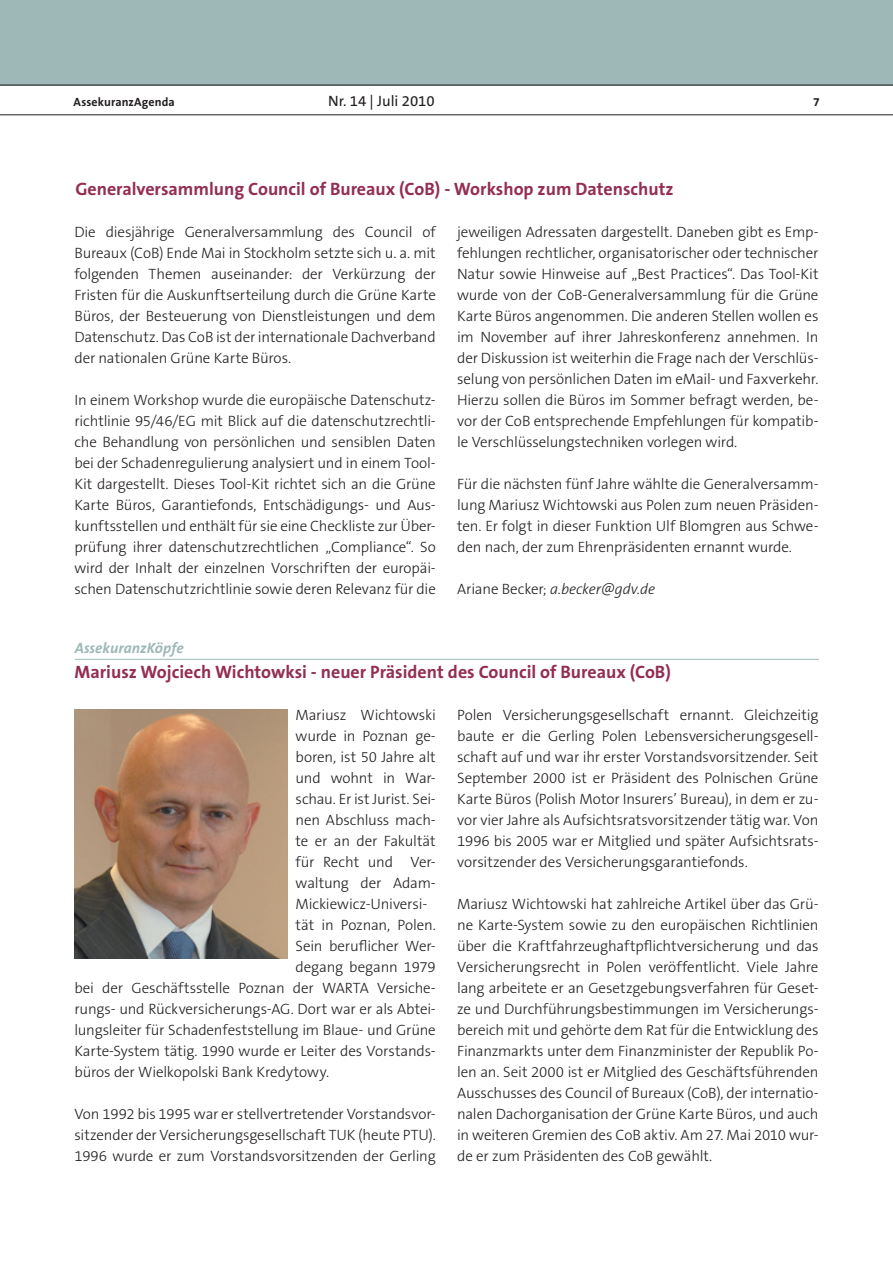
<style>
.page{position:relative;width:893px;height:1263px;background:#fff}
.page>*{position:absolute;margin:0;border:0;box-sizing:border-box;transform-origin:0 0}
.t1{font:700 18px "The Sans B7";color:#942d53}
.t2{font:300 15px/21px "The Sans B3";letter-spacing:-.01em;color:#231f20;text-align:justify}
.t3{font:italic 300 15px "The Sans B3";letter-spacing:-.005em;color:#231f20}
.t4{font:italic 700 15px "The Sans B7";color:#9db8b7}
.t5{font:15px "The Sans B5 Plain";color:#231f20}
.t6{font:700 12px "The Sans B7";letter-spacing:.01em;color:#231f20}
.s1{font-style:normal}
</style>
<div class="page">
<div style="left:0;top:0;width:893px;height:85px;background:#9db8b7"></div>
<hr style="left:0;top:85px;width:893px;height:1px;background:#231f20">
<hr style="left:0;top:114px;width:893px;height:1px;background:#231f20">
<img style="left:74px;top:710px;width:213px;height:249px">
<hr style="left:75px;top:659px;width:744px;height:1px;background:#9db8b7">
<p class="t6" style="left:74px;top:95px;width:103px">AssekuranzAgenda</p>
<p class="t5" style="left:328px;top:93px;width:108px">Nr. 14 | Juli 2010</p>
<p class="t6" style="left:813px;top:95px;width:8px">7</p>
<p class="t1" style="left:75px;top:179px;width:600px">Generalversammlung Council of Bureaux (CoB) - Workshop zum Datenschutz</p>
<p class="t2" style="left:74px;top:222px;width:363px">Die diesjährige Generalversammlung des Council of Bureaux (CoB) Ende Mai in Stockholm setzte sich u. a. mit folgenden Themen auseinander: der Verkürzung der Fristen für die Auskunftserteilung durch die Grüne Karte Büros, der Besteuerung von Dienstleistungen und dem Datenschutz. Das CoB ist der internationale Dachverband der nationalen Grüne Karte Büros.</p>
<p class="t2" style="left:74px;top:390px;width:363px">In einem Workshop wurde die europäische Datenschutz&shy;richtlinie 95/46/EG mit Blick auf die datenschutzrechtli&shy;che Behandlung von persönlichen und sensiblen Daten bei der Schadenregulierung analysiert und in einem Tool-Kit dargestellt. Dieses Tool-Kit richtet sich an die Grüne Karte Büros, Garantiefonds, Entschädigungs- und Aus&shy;kunftsstellen und enthält für sie eine Checkliste zur Über&shy;prüfung ihrer datenschutzrechtlichen „Compliance“. So wird der Inhalt der einzelnen Vorschriften der europäi&shy;schen Datenschutzrichtlinie sowie deren Relevanz für die</p>
<p class="t2" style="left:457px;top:222px;width:363px">jeweiligen Adressaten dargestellt. Daneben gibt es Emp&shy;fehlungen rechtlicher, organisatorischer oder technischer Natur sowie Hinweise auf „Best Practices“. Das Tool-Kit wurde von der CoB-Generalversammlung für die Grüne Karte Büros angenommen. Die anderen Stellen wollen es im November auf ihrer Jahreskonferenz annehmen. In der Diskussion ist weiterhin die Frage nach der Verschlüs&shy;selung von persönlichen Daten im eMail- und Faxverkehr.<br>Hierzu sollen die Büros im Sommer befragt werden, be&shy;vor der CoB entsprechende Empfehlungen für kompatib&shy;le Verschlüsselungstechniken vorlegen wird.</p>
<p class="t2" style="left:457px;top:474px;width:363px">Für die nächsten fünf Jahre wählte die Generalversamm&shy;lung Mariusz Wichtowski aus Polen zum neuen Präsiden&shy;ten. Er folgt in dieser Funktion Ulf Blomgren aus Schwe&shy;den nach, der zum Ehrenpräsidenten ernannt wurde.</p>
<p class="t3" style="left:457px;top:581px;width:200px"><span class="s1">Ariane Becker;</span> a.becker@gdv.de</p>
<p class="t4" style="left:75px;top:640px;width:111px">AssekuranzKöpfe</p>
<p class="t1" style="left:75px;top:663px;width:598px">Mariusz Wojciech Wichtowksi - neuer Präsident des Council of Bureaux (CoB)</p>
<p class="t2" style="left:296px;top:705px;width:142px">Mariusz Wichtowski</p>
<p class="t2" style="left:296px;top:726px;width:142px">wurde in Poznan ge-</p>
<p class="t2" style="left:296px;top:747px;width:142px">boren, ist 50 Jahre alt</p>
<p class="t2" style="left:296px;top:768px;width:142px">und wohnt in War-</p>
<p class="t2" style="left:296px;top:789px;width:142px">schau. Er ist Jurist. Sei-</p>
<p class="t2" style="left:296px;top:810px;width:142px">nen Abschluss mach-</p>
<p class="t2" style="left:296px;top:831px;width:142px">te er an der Fakultät</p>
<p class="t2" style="left:296px;top:852px;width:142px">für Recht und Ver-</p>
<p class="t2" style="left:296px;top:873px;width:142px">waltung der Adam-</p>
<p class="t2" style="left:296px;top:894px;width:133px">Mickiewicz-Universi-</p>
<p class="t2" style="left:296px;top:915px;width:142px">tät in Poznan, Polen.</p>
<p class="t2" style="left:296px;top:936px;width:142px">Sein beruflicher Wer-</p>
<p class="t2" style="left:296px;top:957px;width:142px">degang begann 1979</p>
<p class="t2" style="left:74px;top:978px;width:363px">bei der Geschäftsstelle Poznan der WARTA Versiche-</p>
<p class="t2" style="left:74px;top:999px;width:363px">rungs- und Rückversicherungs-AG. Dort war er als Abtei-</p>
<p class="t2" style="left:74px;top:1020px;width:363px">lungsleiter für Schadenfeststellung im Blaue- und Grüne</p>
<p class="t2" style="left:74px;top:1041px;width:363px">Karte-System tätig. 1990 wurde er Leiter des Vorstands-</p>
<p class="t2" style="left:74px;top:1062px;width:256px">büros der Wielkopolski Bank Kredytowy.</p>
<p class="t2" style="left:74px;top:1104px;width:363px">Von 1992 bis 1995 war er stellvertretender Vorstandsvor&shy;sitzender der Versicherungsgesellschaft TUK (heute PTU).<br>1996 wurde er zum Vorstandsvorsitzenden der Gerling</p>
<p class="t2" style="left:457px;top:705px;width:363px">Polen Versicherungsgesellschaft ernannt. Gleichzeitig baute er die Gerling Polen Lebensversicherungsgesell&shy;schaft auf und war ihr erster Vorstandsvorsitzender. Seit September 2000 ist er Präsident des Polnischen Grüne Karte Büros (Polish Motor Insurers’ Bureau), in dem er zu&shy;vor vier Jahre als Aufsichtsratsvorsitzender tätig war. Von 1996 bis 2005 war er Mitglied und später Aufsichtsrats&shy;vorsitzender des Versicherungsgarantiefonds.</p>
<p class="t2" style="left:457px;top:894px;width:363px">Mariusz Wichtowski hat zahlreiche Artikel über das Grü&shy;ne Karte-System sowie zu den europäischen Richtlinien über die Kraftfahrzeughaftpflichtversicherung und das Versicherungsrecht in Polen veröffentlicht. Viele Jahre lang arbeitete er an Gesetzgebungsverfahren für Geset&shy;ze und Durchführungsbestimmungen im Versicherungs&shy;bereich mit und gehörte dem Rat für die Entwicklung des Finanzmarkts unter dem Finanzminister der Republik Po&shy;len an. Seit 2000 ist er Mitglied des Geschäftsführenden Ausschusses des Council of Bureaux (CoB), der internatio&shy;nalen Dachorganisation der Grüne Karte Büros, und auch in weiteren Gremien des CoB aktiv. Am 27. Mai 2010 wur&shy;de er zum Präsidenten des CoB gewählt.</p>
</div>
